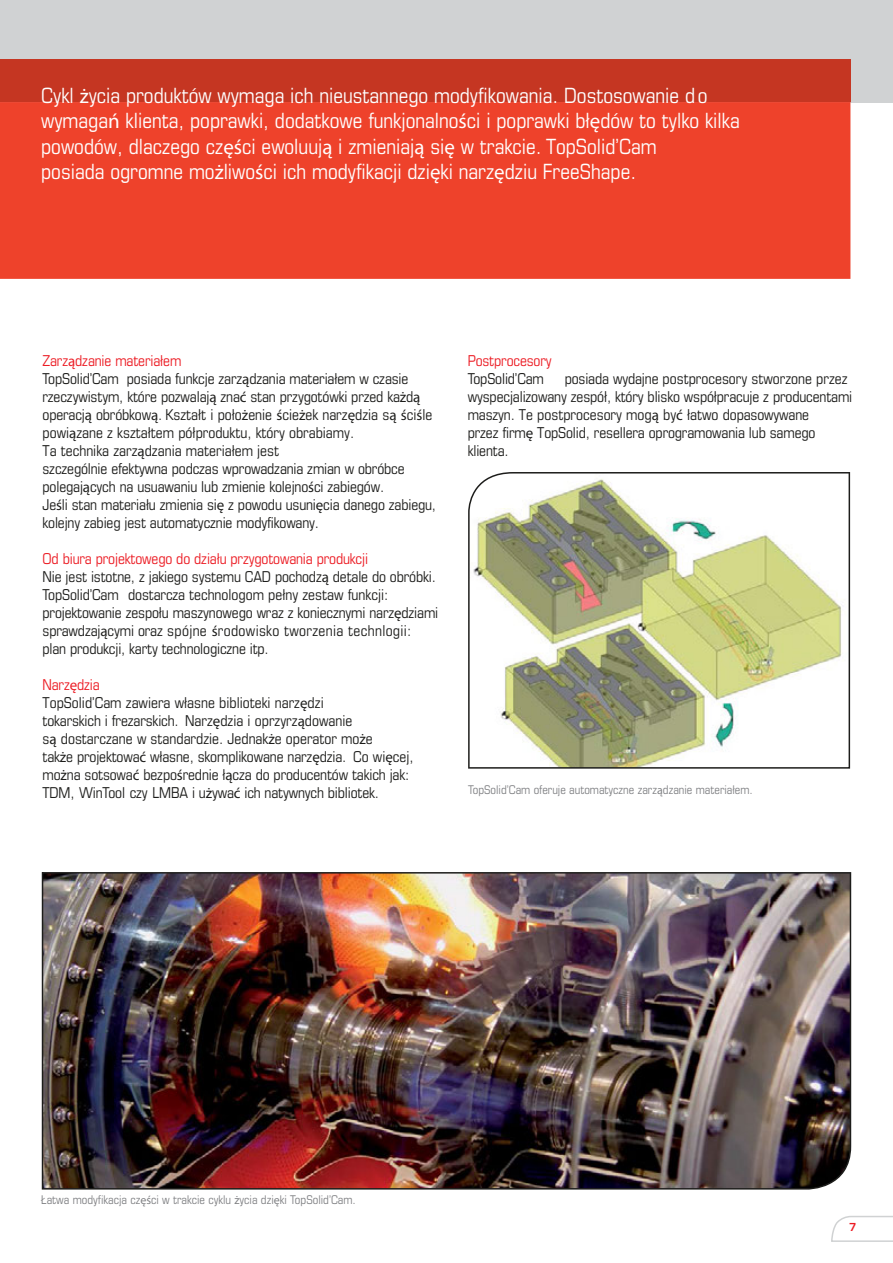
<style>
.page{position:relative;width:893px;height:1263px;background:#fff}
.page>*{position:absolute;margin:0;border:0;box-sizing:border-box;transform-origin:0 0}
.t1{font:condensed 21px/25.2px "Eurostile";color:#fff}
.t2{font:condensed 15px/18px "Eurostile";letter-spacing:-.01em;color:#1d1d1b}
.t3{font:condensed 15px "Eurostile";letter-spacing:-.01em;color:#ec1c24}
.t4{font:condensed 12px "Eurostile";color:#808184}
.t5{font:700 12px "Eurostile";color:#ec1c24}
.s1{font-family:"Myriad Pro";font-stretch:normal}
.s2{color:#ec1c24}
.s3{font-family:"Myriad Pro";font-stretch:normal;color:#ec1c24}
</style>
<div class="page">
<div style="left:0;top:0;width:893px;height:102px;background:#d0d2d3"></div>
<div style="left:0;top:102px;width:850px;height:177px;background:#ee422b"></div>
<div style="left:0;top:60px;width:850px;height:42px;background:#c53622"></div>
<svg style="left:831px;top:1216px;width:62px;height:26px"></svg>
<img style="left:42px;top:872px;width:809px;height:317px">
<svg style="left:468px;top:472px;width:382px;height:297px"></svg>
<p class="t1" style="left:41px;top:83px;width:700px">Cykl <span class="s1">ż</span>ycia produktów wymaga ich nieustannego modyfikowania. Dostosowanie do wymaga<span class="s1">ń</span> klienta, poprawki, dodatkowe funkjonalno<span class="s1">ś</span>ci i poprawki bł<span class="s1">ę</span>dów to tylko kilka powodów, dlaczego cz<span class="s1">ęś</span>ci ewoluuj<span class="s1">ą</span> i zmieniaj<span class="s1">ą</span> si<span class="s1">ę</span> w trakcie. TopSolid’Cam<br>posiada ogromne mo<span class="s1">ż</span>liwo<span class="s1">ś</span>ci ich modyfikacji dzi<span class="s1">ę</span>ki narz<span class="s1">ę</span>dziu FreeShape.</p>
<p class="t2" style="left:43px;top:351px;width:395px"><span class="s2">Zarz</span><span class="s3">ą</span><span class="s2">dzanie materiałem<br></span>TopSolid’Cam posiada funkcje zarz<span class="s1">ą</span>dzania materiałem w czasie rzeczywistym, które pozwalaj<span class="s1">ą</span> zna<span class="s1">ć</span> stan przygotówki przed ka<span class="s1">ż</span>d<span class="s1">ą </span>operacj<span class="s1">ą</span> obróbkow<span class="s1">ą</span>. Kształt i poło<span class="s1">ż</span>enie <span class="s1">ś</span>cie<span class="s1">ż</span>ek narz<span class="s1">ę</span>dzia s<span class="s1">ą ś</span>ci<span class="s1">ś</span>le powi<span class="s1">ą</span>zane z kształtem półproduktu, który obrabiamy.<br>Ta technika zarz<span class="s1">ą</span>dzania materiałem jest<br>szczególnie efektywna podczas wprowadzania zmian w obróbce polegaj<span class="s1">ą</span>cych na usuawaniu lub zmienie kolejno<span class="s1">ś</span>ci zabiegów.<br>Je<span class="s1">ś</span>li stan materiału zmienia si<span class="s1">ę</span> z powodu usuni<span class="s1">ę</span>cia danego zabiegu, kolejny zabieg jest automatycznie modyfikowany.</p>
<p class="t2" style="left:43px;top:549px;width:397px"><span class="s2">Od biura projektowego do działu przygotowania produkcji<br></span>Nie jest istotne, z jakiego systemu CAD pochodz<span class="s1">ą</span> detale do obróbki.<br>TopSolid’Cam dostarcza technologom pełny zestaw funkcji: projektowanie zespołu maszynowego wraz z koniecznymi narz<span class="s1">ę</span>dziami sprawdzaj<span class="s1">ą</span>cymi oraz spójne <span class="s1">ś</span>rodowisko tworzenia technlogii: plan produkcji, karty technologiczne itp.</p>
<p class="t2" style="left:43px;top:675px;width:373px"><span class="s2">Narz</span><span class="s3">ę</span><span class="s2">dzia<br></span>TopSolid’Cam zawiera własne biblioteki narz<span class="s1">ę</span>dzi<br>tokarskich i frezarskich. Narz<span class="s1">ę</span>dzia i oprzyrz<span class="s1">ą</span>dowanie<br>s<span class="s1">ą</span> dostarczane w standardzie. Jednak<span class="s1">ż</span>e operator mo<span class="s1">ż</span>e<br>tak<span class="s1">ż</span>e projektowa<span class="s1">ć</span> własne, skomplikowane narz<span class="s1">ę</span>dzia. Co wi<span class="s1">ę</span>cej, mo<span class="s1">ż</span>na sotsowa<span class="s1">ć</span> bezpo<span class="s1">ś</span>rednie ł<span class="s1">ą</span>cza do producentów takich jak:<br>TDM, WinTool czy LMBA i u<span class="s1">ż</span>ywa<span class="s1">ć</span> ich natywnych bibliotek.</p>
<p class="t3" style="left:468px;top:351px;width:85px">Postprocesory</p>
<p class="t2" style="left:468px;top:369px;width:78px">TopSolid’Cam</p>
<p class="t2" style="left:468px;top:369px;width:386px;text-indent:97px">posiada wydajne postprocesory stworzone przez wyspecjalizowany zespół, który blisko współpracuje z producentami maszyn. Te postprocesory mog<span class="s1">ą</span> by<span class="s1">ć</span> łatwo dopasowywane<br>przez firm<span class="s1">ę</span> TopSolid, resellera oprogramowania lub samego klienta.</p>
<p class="t4" style="left:468px;top:782px;width:286px">TopSolid’Cam oferuje automatyczne zarz<span class="s1">ą</span>dzanie materiałem.</p>
<p class="t4" style="left:41px;top:1192px;width:316px">Łatwa modyfikacja cz<span class="s1">ęś</span>ci w trakcie cyklu <span class="s1">ż</span>ycia dzi<span class="s1">ę</span>ki TopSolid’Cam.</p>
<p class="t5" style="left:849px;top:1222px;width:9px">7</p>
</div>
